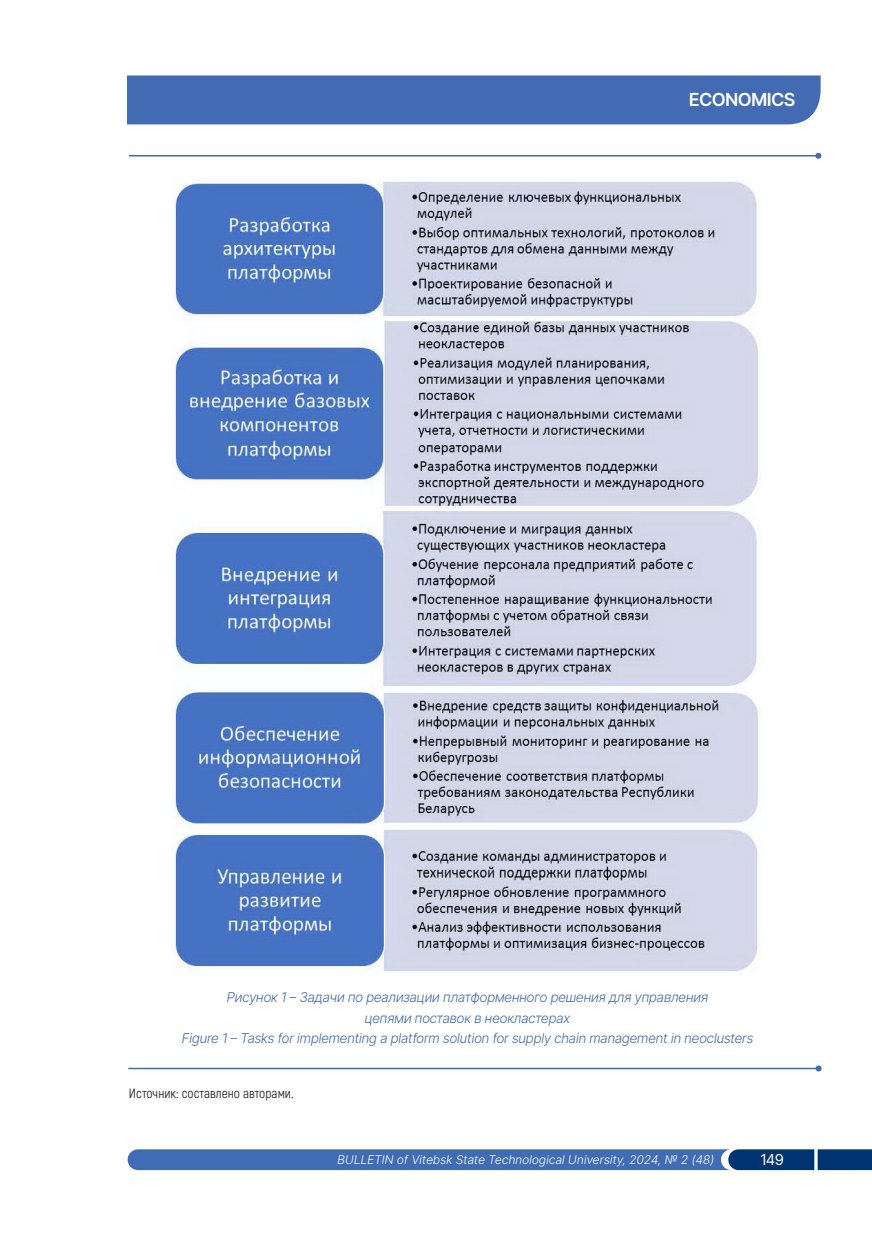
<style>
.page{position:relative;width:872px;height:1234px;background:#fff}
.page>*{position:absolute;margin:0;border:0;box-sizing:border-box;transform-origin:0 0}
.t1{font:600 18px "Inter Tight";color:#fff}
.t2{font:15px "Inter Tight";color:#fff}
.рисунки{font:italic 300 13.5px/20.2px "Inter Tight";color:#426bb3;text-align:center}
.рисунки-2{font:13.5px "Akrobat";color:#231f20}
.t3{font:italic 300 12px "Inter Tight";letter-spacing:.025em;color:#fff}
</style>
<div class="page">
<svg style="left:128px;top:1149px;width:744px;height:20px;background:#3966ab"></svg>
<div style="left:127px;top:75px;width:693px;height:49px;background:#426bb3"></div>
<hr style="left:129px;top:155px;width:689px;height:1px;background:#426bb3">
<svg style="left:815px;top:153px;width:6px;height:6px"></svg>
<img style="left:173px;top:181px;width:585px;height:791px">
<hr style="left:128px;top:1067px;width:690px;height:1px;background:#426bb3">
<svg style="left:815px;top:1065px;width:6px;height:6px"></svg>
<h1 class="t1" style="left:689px;top:86px;width:107px">ECONOMICS</h1>
<p class="рисунки" style="left:227px;top:986px;width:483px">Рисунок 1 – Задачи по реализации платформенного решения для управления цепями поставок в неокластерах</p>
<p class="рисунки" style="left:182px;top:1027px;width:573px">Figure 1 – Tasks for implementing a platform solution for supply chain management in neoclusters</p>
<p class="рисунки-2" style="left:129px;top:1085px;width:166px">Источник: составлено авторами.</p>
<p class="t3" style="left:337px;top:1150px;width:378px">BULLETIN of Vitebsk State Technological University, 2024, № 2 (48)</p>
<p class="t2" style="left:761px;top:1148px;width:24px">149</p>
</div>
